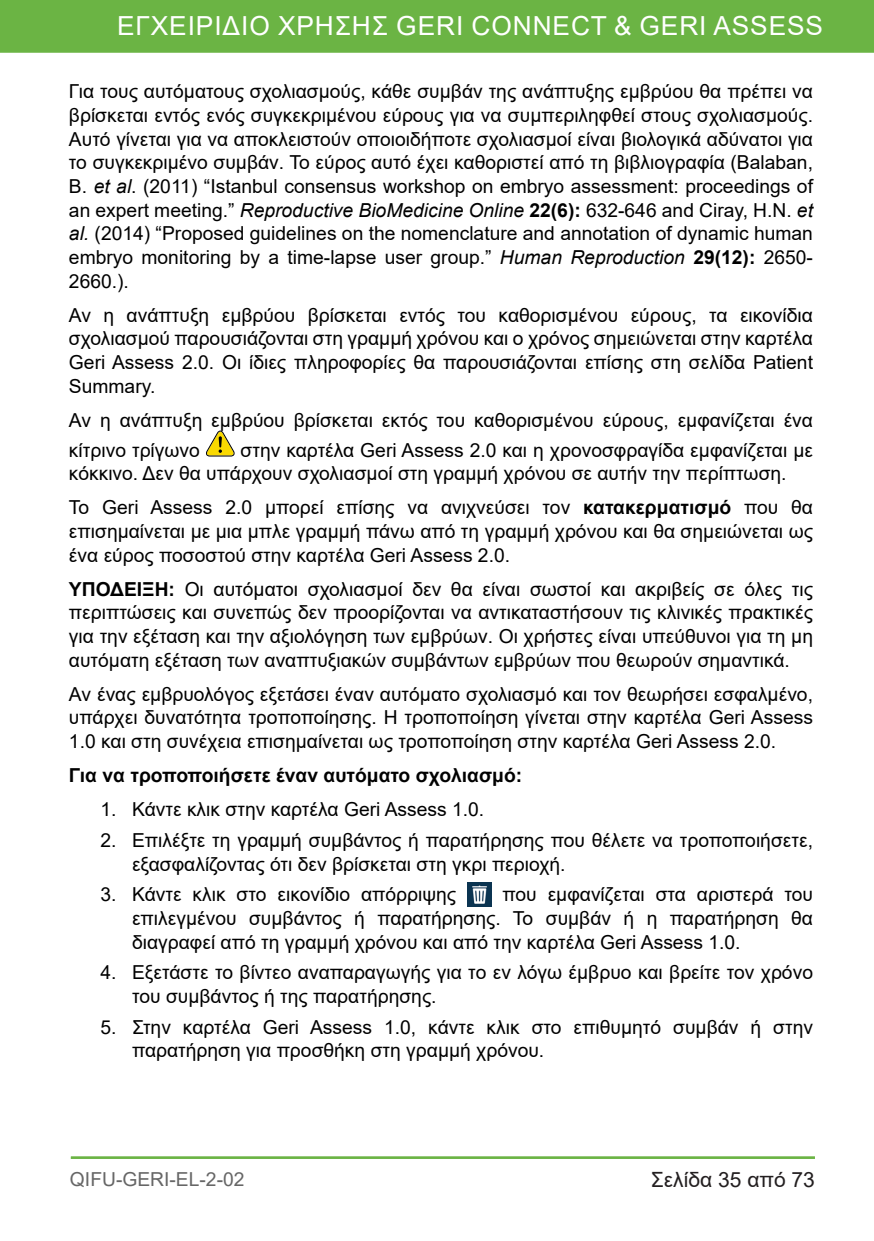
<style>
.page{position:relative;width:874px;height:1241px;background:#fff}
.page>*{position:absolute;margin:0;border:0;box-sizing:border-box;transform-origin:0 0}
.t1{font:26.25px "Arial";letter-spacing:.035em;color:#fff}
.t2{font:21px "Arial";color:#231f20}
.t3{font:19.25px/23.6px "Arial";color:#000;text-align:justify}
.t4{font:700 19.25px "Arial";color:#000}
.t5{font:19.25px "Arial";color:#666}
.s1{font-style:italic}
.s2{font-weight:700}
</style>
<div class="page">
<div style="left:0;top:0;width:873px;height:53px;background:#6bb444"></div>
<hr style="left:71px;top:1156px;width:743px;height:1px;background:#6bb444">
<hr style="left:71px;top:1157px;width:743px;height:1px;background:#6bb444">
<svg style="left:206px;top:430px;width:29px;height:26px"></svg>
<img style="left:467px;top:882px;width:24px;height:24px">
<h1 class="t1" style="left:117px;top:7px;width:707px">ΕΓΧΕΙΡΙΔΙΟ ΧΡΗΣΗΣ GERI CONNECT &amp; GERI ASSESS</h1>
<p class="t3" style="left:69px;top:80px;width:745px">Για τους αυτόματους σχολιασμούς, κάθε συμβάν της ανάπτυξης εμβρύου θα πρέπει να βρίσκεται εντός ενός συγκεκριμένου εύρους για να συμπεριληφθεί στους σχολιασμούς.<br>Αυτό γίνεται για να αποκλειστούν οποιοιδήποτε σχολιασμοί είναι βιολογικά αδύνατοι για το συγκεκριμένο συμβάν. Το εύρος αυτό έχει καθοριστεί από τη βιβλιογραφία (Balaban, B. <span class="s1">et al</span>. (2011) “Istanbul consensus workshop on embryo assessment: proceedings of an expert meeting.” <span class="s1">Reproductive BioMedicine Online</span> <span class="s2">22(6):</span> 632-646 and Ciray, H.N. <span class="s1">et al.</span> (2014) “Proposed guidelines on the nomenclature and annotation of dynamic human embryo monitoring by a time-lapse user group.” <span class="s1">Human Reproduction</span> <span class="s2">29(12):</span> 2650- 2660.).</p>
<p class="t3" style="left:69px;top:303px;width:745px">Αν η ανάπτυξη εμβρύου βρίσκεται εντός του καθορισμένου εύρους, τα εικονίδια σχολιασμού παρουσιάζονται στη γραμμή χρόνου και ο χρόνος σημειώνεται στην καρτέλα Geri Assess 2.0. Οι ίδιες πληροφορίες θα παρουσιάζονται επίσης στη σελίδα Patient Summary.</p>
<p class="t3" style="left:69px;top:405px;width:745px;line-height:29.8px">Αν η ανάπτυξη εμβρύου βρίσκεται εκτός του καθορισμένου εύρους, εμφανίζεται ένα κίτρινο τρίγωνο</p>
<p class="t3" style="left:69px;top:438px;width:745px;text-indent:171px">στην καρτέλα Geri Assess 2.0 και η χρονοσφραγίδα εμφανίζεται με κόκκινο. Δεν θα υπάρχουν σχολιασμοί στη γραμμή χρόνου σε αυτήν την περίπτωση.</p>
<p class="t3" style="left:69px;top:495px;width:745px">Το Geri Assess 2.0 μπορεί επίσης να ανιχνεύσει τον <span class="s2">κατακερματισμό</span> που θα επισημαίνεται με μια μπλε γραμμή πάνω από τη γραμμή χρόνου και θα σημειώνεται ως ένα εύρος ποσοστού στην καρτέλα Geri Assess 2.0.</p>
<p class="t3" style="left:69px;top:577px;width:745px"><span class="s2">ΥΠΟΔΕΙΞΗ:</span> Οι αυτόματοι σχολιασμοί δεν θα είναι σωστοί και ακριβείς σε όλες τις περιπτώσεις και συνεπώς δεν προορίζονται να αντικαταστήσουν τις κλινικές πρακτικές για την εξέταση και την αξιολόγηση των εμβρύων. Οι χρήστες είναι υπεύθυνοι για τη μη αυτόματη εξέταση των αναπτυξιακών συμβάντων εμβρύων που θεωρούν σημαντικά.</p>
<p class="t3" style="left:69px;top:682px;width:745px">Αν ένας εμβρυολόγος εξετάσει έναν αυτόματο σχολιασμό και τον θεωρήσει εσφαλμένο, υπάρχει δυνατότητα τροποποίησης. Η τροποποίηση γίνεται στην καρτέλα Geri Assess 1.0 και στη συνέχεια επισημαίνεται ως τροποποίηση στην καρτέλα Geri Assess 2.0.</p>
<p class="t4" style="left:69px;top:761px;width:454px">Για να τροποποιήσετε έναν αυτόματο σχολιασμό:</p>
<p class="t3" style="left:100px;top:797px;width:385px">1. Κάντε κλικ στην καρτέλα Geri Assess 1.0.</p>
<p class="t3" style="left:132px;top:828px;width:682px;text-indent:-32px">2. Επιλέξτε τη γραμμή συμβάντος ή παρατήρησης που θέλετε να τροποποιήσετε, εξασφαλίζοντας ότι δεν βρίσκεται στη γκρι περιοχή.</p>
<p class="t3" style="left:100px;top:882px;width:357px">3. Κάντε κλικ στο εικονίδιο απόρριψης</p>
<p class="t3" style="left:132px;top:882px;width:682px;text-indent:370px">που εμφανίζεται στα αριστερά του επιλεγμένου συμβάντος ή παρατήρησης. Το συμβάν ή η παρατήρηση θα διαγραφεί από τη γραμμή χρόνου και από την καρτέλα Geri Assess 1.0.</p>
<p class="t3" style="left:132px;top:960px;width:682px;text-indent:-32px">4. Εξετάστε το βίντεο αναπαραγωγής για το εν λόγω έμβρυο και βρείτε τον χρόνο του συμβάντος ή της παρατήρησης.</p>
<p class="t3" style="left:132px;top:1014px;width:682px;text-indent:-32px">5. Στην καρτέλα Geri Assess 1.0, κάντε κλικ στο επιθυμητό συμβάν ή στην παρατήρηση για προσθήκη στη γραμμή χρόνου.</p>
<p class="t5" style="left:70px;top:1165px;width:176px">QIFU-GERI-EL-2-02</p>
<p class="t2" style="left:650px;top:1164px;width:165px">Σελίδα 35 από 73</p>
</div>
